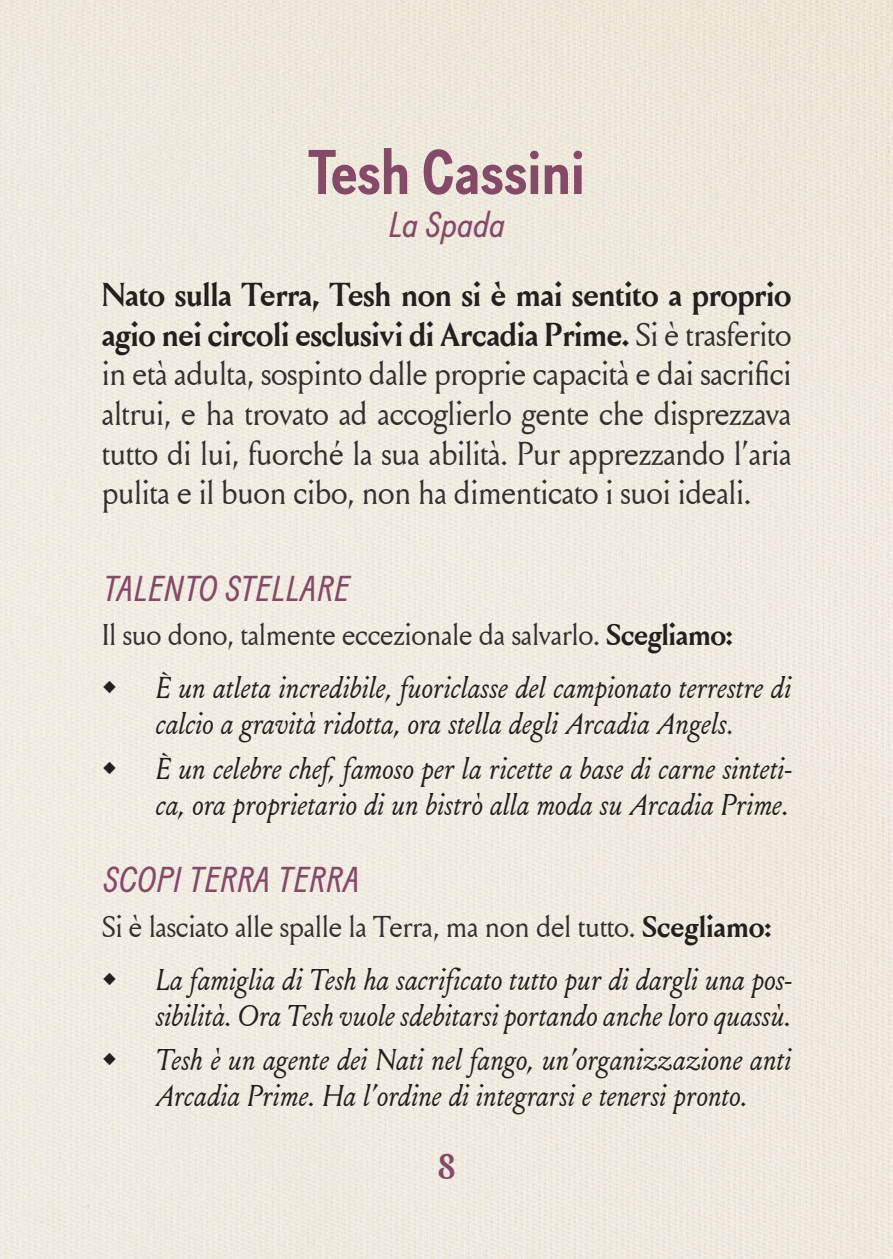
<style>
.page{position:relative;width:893px;height:1259px;background:#fff}
.page>*{position:absolute;margin:0;border:0;box-sizing:border-box;transform-origin:0 0}
.t1{font:700 63px "Baton";color:#864a69}
.t2{font:italic 36px "Baton";letter-spacing:.01em;color:#864a69}
.t3{font:700 36px "Louize Display";color:#864a69}
.t4{font:33px/39.6px "Louize Display";letter-spacing:.01em;color:#312f30;text-align:justify}
.t5{font:italic 30px/36px "Louize Display";letter-spacing:.02em;color:#231f20;text-align:center}
.t6{font:30px "Louize Display";letter-spacing:.01em;color:#312f30}
.s1{font-weight:700;color:#231f20}
</style>
<div class="page">
<img style="left:0;top:0;width:893px;height:1259px">
<h1 class="t1" style="left:308px;top:135px;width:278px">Tesh Cassini</h1>
<p class="t2" style="left:388px;top:204px;width:118px">La Spada</p>
<p class="t4" style="left:102px;top:274px;width:691px"><span class="s1">Nato sulla Terra, Tesh non si è mai sentito a proprio agio nei circoli esclusivi di Arcadia Prime.</span> Si è trasferito in età adulta, sospinto dalle proprie capacità e dai sacrifici altrui, e ha trovato ad accoglierlo gente che disprezzava tutto di lui, fuorché la sua abilità. Pur apprezzando l’aria pulita e il buon cibo, non ha dimenticato i suoi ideali.</p>
<p class="t2" style="left:102px;top:567px;width:248px">TALENTO STELLARE</p>
<p class="t6" style="left:102px;top:613px;width:632px">Il suo dono, talmente eccezionale da salvarlo. <span class="s1">Scegliamo:</span></p>
<p class="t5" style="left:102px;top:669px;width:691px">• È un atleta incredibile, fuoriclasse del campionato terrestre di calcio a gravità ridotta, ora stella degli Arcadia Angels.</p>
<p class="t5" style="left:102px;top:749px;width:691px;text-align:right">• È un celebre chef, famoso per la ricette a base di carne sinteti&shy;ca, ora proprietario di un bistrò alla moda su Arcadia Prime.</p>
<p class="t2" style="left:102px;top:859px;width:258px">SCOPI TERRA TERRA</p>
<p class="t6" style="left:102px;top:905px;width:671px">Si è lasciato alle spalle la Terra, ma non del tutto. <span class="s1">Scegliamo:</span></p>
<p class="t5" style="left:102px;top:960px;width:691px;text-align:right">• La famiglia di Tesh ha sacrificato tutto pur di dargli una pos&shy;sibilità. Ora Tesh vuole sdebitarsi portando anche loro quassù.</p>
<p class="t5" style="left:102px;top:1041px;width:691px">• Tesh è un agente dei Nati nel fango, un’organizzazione anti<br>Arcadia Prime. Ha l’ordine di integrarsi e tenersi pronto.</p>
<p class="t3" style="left:437px;top:1138px;width:19px">8</p>
</div>
